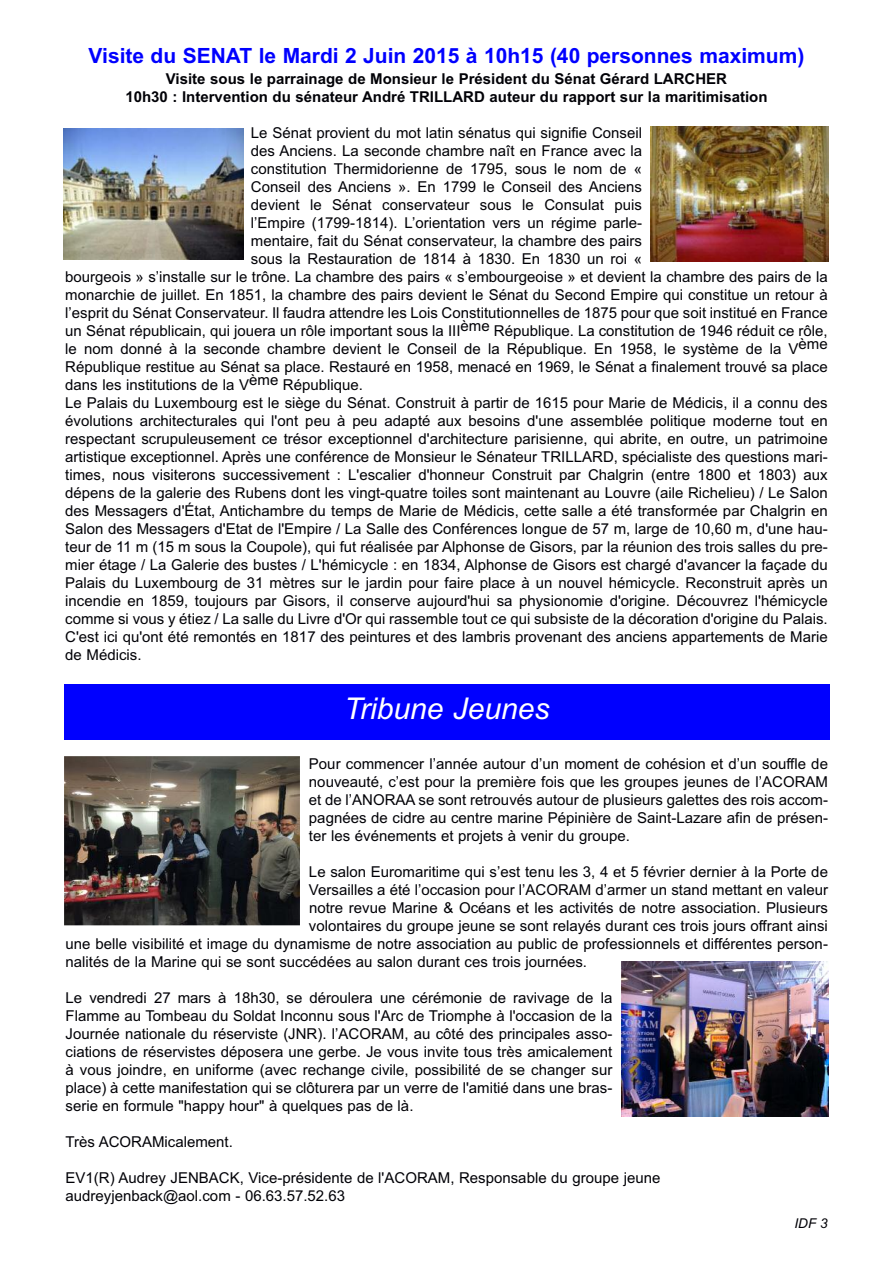
<style>
.page{position:relative;width:893px;height:1263px;background:#fff}
.page>*{position:absolute;margin:0;border:0;box-sizing:border-box;transform-origin:0 0}
.t1{font:italic 30px "Arial";color:#fff}
.t2{font:700 21px "Arial";color:#00f}
.t3{font:15px/18px "Arial";color:#000006;text-align:justify}
.t4{font:700 15px/18px "Arial";color:#000006;text-align:center}
.t5{font:italic 13.5px "Arial";color:#000006}
</style>
<div class="page">
<div style="left:64px;top:684px;width:765px;height:55px;background:#00f"></div>
<img style="left:64px;top:756px;width:235px;height:169px">
<img style="left:622px;top:961px;width:207px;height:155px">
<img style="left:64px;top:129px;width:179px;height:130px">
<img style="left:651px;top:126px;width:178px;height:135px">
<h2 class="t2" style="left:89px;top:44px;width:717px">Visite du SENAT le Mardi 2 Juin 2015 à 10h15 (40 personnes maximum)</h2>
<p class="t4" style="left:125px;top:70px;width:644px">Visite sous le parrainage de Monsieur le Président du Sénat Gérard LARCHER<br>10h30 : Intervention du sénateur André TRILLARD auteur du rapport sur la maritimisation</p>
<p class="t3" style="left:251px;top:124px;width:393px">Le Sénat provient du mot latin sénatus qui signifie Conseil</p>
<p class="t3" style="left:251px;top:142px;width:393px">des Anciens. La seconde chambre naît en France avec la</p>
<p class="t3" style="left:251px;top:160px;width:393px">constitution Thermidorienne de 1795, sous le nom de «</p>
<p class="t3" style="left:251px;top:178px;width:393px">Conseil des Anciens ». En 1799 le Conseil des Anciens</p>
<p class="t3" style="left:251px;top:196px;width:393px">devient le Sénat conservateur sous le Consulat puis</p>
<p class="t3" style="left:251px;top:214px;width:393px">l’Empire (1799-1814). L’orientation vers un régime parle-</p>
<p class="t3" style="left:251px;top:232px;width:393px">mentaire, fait du Sénat conservateur, la chambre des pairs</p>
<p class="t3" style="left:251px;top:250px;width:393px">sous la Restauration de 1814 à 1830. En 1830 un roi «</p>
<p class="t3" style="left:65px;top:268px;width:764px">bourgeois » s’installe sur le trône. La chambre des pairs « s’embourgeoise » et devient la chambre des pairs de la</p>
<p class="t3" style="left:65px;top:286px;width:764px">monarchie de juillet. En 1851, la chambre des pairs devient le Sénat du Second Empire qui constitue un retour à</p>
<p class="t3" style="left:65px;top:304px;width:764px">l’esprit du Sénat Conservateur. Il faudra attendre les Lois Constitutionnelles de 1875 pour que soit institué en France</p>
<p class="t3" style="left:65px;top:322px;width:764px">un Sénat républicain, qui jouera un rôle important sous la IIIème République. La constitution de 1946 réduit ce rôle,</p>
<p class="t3" style="left:65px;top:340px;width:764px">le nom donné à la seconde chambre devient le Conseil de la République. En 1958, le système de la Vème</p>
<p class="t3" style="left:65px;top:358px;width:764px">République restitue au Sénat sa place. Restauré en 1958, menacé en 1969, le Sénat a finalement trouvé sa place</p>
<p class="t3" style="left:65px;top:376px;width:299px">dans les institutions de la Vème République.</p>
<p class="t3" style="left:65px;top:394px;width:764px">Le Palais du Luxembourg est le siège du Sénat. Construit à partir de 1615 pour Marie de Médicis, il a connu des</p>
<p class="t3" style="left:65px;top:412px;width:764px">évolutions architecturales qui l'ont peu à peu adapté aux besoins d'une assemblée politique moderne tout en</p>
<p class="t3" style="left:65px;top:430px;width:764px">respectant scrupuleusement ce trésor exceptionnel d'architecture parisienne, qui abrite, en outre, un patrimoine</p>
<p class="t3" style="left:65px;top:448px;width:764px">artistique exceptionnel. Après une conférence de Monsieur le Sénateur TRILLARD, spécialiste des questions mari-</p>
<p class="t3" style="left:65px;top:466px;width:764px">times, nous visiterons successivement : L'escalier d'honneur Construit par Chalgrin (entre 1800 et 1803) aux</p>
<p class="t3" style="left:65px;top:484px;width:764px">dépens de la galerie des Rubens dont les vingt-quatre toiles sont maintenant au Louvre (aile Richelieu) / Le Salon</p>
<p class="t3" style="left:65px;top:502px;width:764px">des Messagers d'État, Antichambre du temps de Marie de Médicis, cette salle a été transformée par Chalgrin en</p>
<p class="t3" style="left:65px;top:520px;width:764px">Salon des Messagers d'Etat de l'Empire / La Salle des Conférences longue de 57 m, large de 10,60 m, d'une hau-</p>
<p class="t3" style="left:65px;top:538px;width:764px">teur de 11 m (15 m sous la Coupole), qui fut réalisée par Alphonse de Gisors, par la réunion des trois salles du pre-</p>
<p class="t3" style="left:65px;top:556px;width:764px">mier étage / La Galerie des bustes / L'hémicycle : en 1834, Alphonse de Gisors est chargé d'avancer la façade du</p>
<p class="t3" style="left:65px;top:574px;width:764px">Palais du Luxembourg de 31 mètres sur le jardin pour faire place à un nouvel hémicycle. Reconstruit après un</p>
<p class="t3" style="left:65px;top:592px;width:764px">incendie en 1859, toujours par Gisors, il conserve aujourd'hui sa physionomie d'origine. Découvrez l'hémicycle</p>
<p class="t3" style="left:65px;top:610px;width:764px">comme si vous y étiez / La salle du Livre d'Or qui rassemble tout ce qui subsiste de la décoration d'origine du Palais.</p>
<p class="t3" style="left:65px;top:628px;width:764px">C'est ici qu'ont été remontés en 1817 des peintures et des lambris provenant des anciens appartements de Marie</p>
<p class="t3" style="left:65px;top:646px;width:78px">de Médicis.</p>
<h1 class="t1" style="left:344px;top:691px;width:207px">Tribune Jeunes</h1>
<p class="t3" style="left:309px;top:755px;width:520px">Pour commencer l’année autour d’un moment de cohésion et d’un souffle de nouveauté, c’est pour la première fois que les groupes jeunes de l’ACORAM et de l’ANORAA se sont retrouvés autour de plusieurs galettes des rois accom&shy;pagnées de cidre au centre marine Pépinière de Saint-Lazare afin de présen&shy;ter les événements et projets à venir du groupe.</p>
<p class="t3" style="left:309px;top:863px;width:520px">Le salon Euromaritime qui s’est tenu les 3, 4 et 5 février dernier à la Porte de</p>
<p class="t3" style="left:309px;top:881px;width:520px">Versailles a été l’occasion pour l’ACORAM d’armer un stand mettant en valeur</p>
<p class="t3" style="left:309px;top:899px;width:520px">notre revue Marine &amp; Océans et les activités de notre association. Plusieurs</p>
<p class="t3" style="left:309px;top:917px;width:520px">volontaires du groupe jeune se sont relayés durant ces trois jours offrant ainsi</p>
<p class="t3" style="left:66px;top:935px;width:764px">une belle visibilité et image du dynamisme de notre association au public de professionnels et différentes person-</p>
<p class="t3" style="left:66px;top:953px;width:523px">nalités de la Marine qui se sont succédées au salon durant ces trois journées.</p>
<p class="t3" style="left:66px;top:989px;width:548px">Le vendredi 27 mars à 18h30, se déroulera une cérémonie de ravivage de la Flamme au Tombeau du Soldat Inconnu sous l'Arc de Triomphe à l'occasion de la Journée nationale du réserviste (JNR). l’ACORAM, au côté des principales asso&shy;ciations de réservistes déposera une gerbe. Je vous invite tous très amicalement à vous joindre, en uniforme (avec rechange civile, possibilité de se changer sur place) à cette manifestation qui se clôturera par un verre de l'amitié dans une bras&shy;serie en formule "happy hour" à quelques pas de là.</p>
<p class="t3" style="left:66px;top:1133px;width:169px">Très ACORAMicalement.</p>
<p class="t3" style="left:66px;top:1169px;width:596px">EV1(R) Audrey JENBACK, Vice-présidente de l'ACORAM, Responsable du groupe jeune audreyjenback@aol.com - 06.63.57.52.63</p>
<p class="t5" style="left:794px;top:1215px;width:35px">IDF 3</p>
</div>
